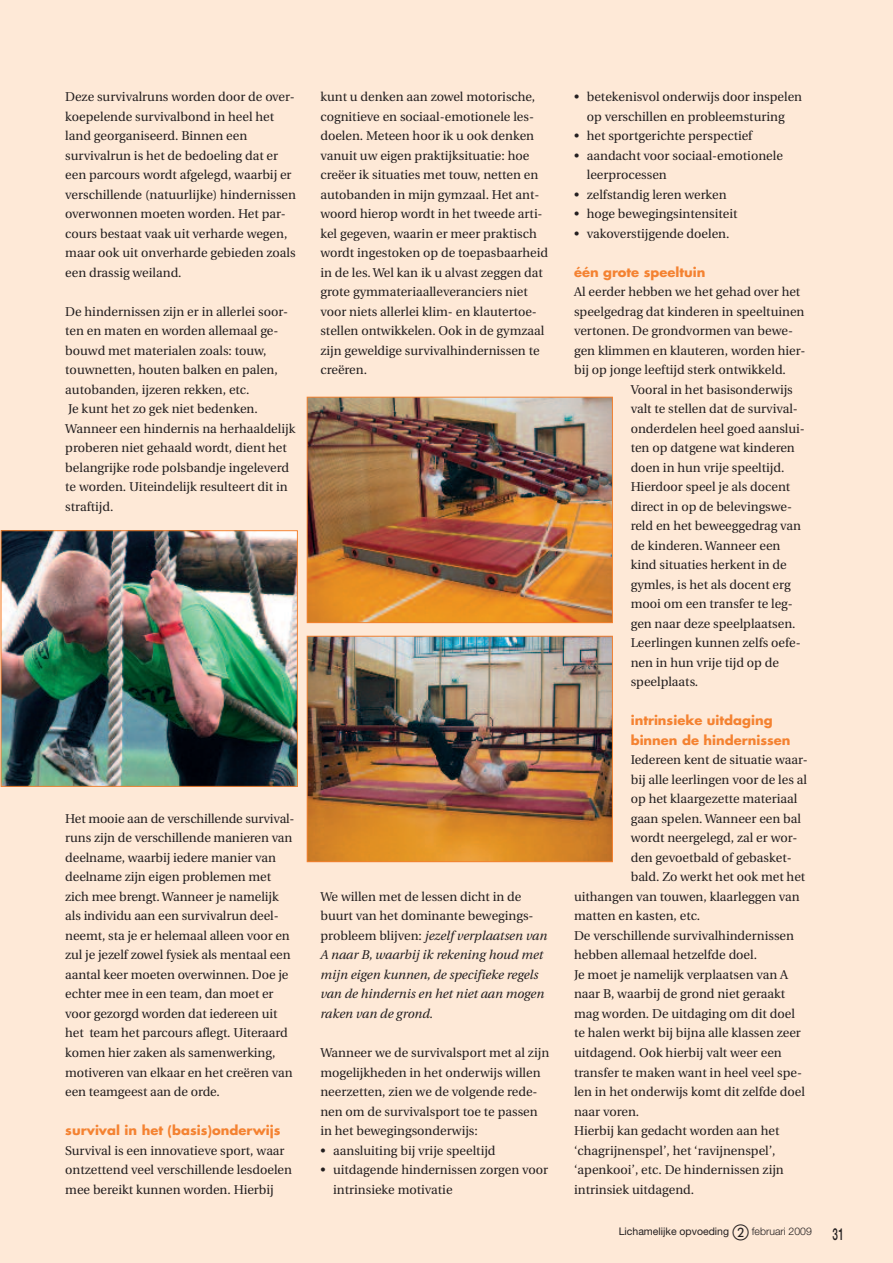
<style>
.page{position:relative;width:893px;height:1263px;background:#fee9d7}
.page>*{position:absolute;margin:0;border:0;box-sizing:border-box;transform-origin:0 0}
.t1{font:500 16.5px "Helvetica Neue";color:#231f20;scale:.6 1}
.t2{font:12.75px/19.5px "Utopia";color:#231f20}
.t3{font:italic 12.75px/19.5px "Utopia";color:#231f20}
.t4{font:700 12.75px/19.5px "Futura";color:#f48231}
.t5{font:10.5px "Helvetica Neue";color:#231f20}
.t6{font:300 10.5px "Helvetica Neue";color:#231f20}
.s1{font-style:normal}
</style>
<div class="page">
<img style="left:3px;top:532px;width:293px;height:253px">
<div style="left:1px;top:530px;width:297px;height:257px;border:1px solid #f48231"></div>
<img style="left:309px;top:399px;width:302px;height:222px">
<div style="left:307px;top:397px;width:306px;height:226px;border:1px solid #f48231"></div>
<img style="left:309px;top:638px;width:302px;height:222px">
<div style="left:307px;top:636px;width:306px;height:226px;border:1px solid #f48231"></div>
<p class="t2" style="left:65px;top:88px;width:232px">Deze survivalruns worden door de over&shy;koepelende survivalbond in heel het land georganiseerd. Binnen een survivalrun is het de bedoeling dat er een parcours wordt afgelegd, waarbij er verschillende (natuurlijke) hindernissen overwonnen moeten worden. Het par&shy;cours bestaat vaak uit verharde wegen, maar ook uit onverharde gebieden zoals een drassig weiland.</p>
<p class="t2" style="left:65px;top:303px;width:232px">De hindernissen zijn er in allerlei soor&shy;ten en maten en worden allemaal ge&shy;bouwd met materialen zoals: touw, touwnetten, houten balken en palen, autobanden, ijzeren rekken, etc.<br>Je kunt het zo gek niet bedenken.<br>Wanneer een hindernis na herhaaldelijk proberen niet gehaald wordt, dient het belangrijke rode polsbandje ingeleverd te worden. Uiteindelijk resulteert dit in straftijd.</p>
<p class="t2" style="left:320px;top:88px;width:229px">kunt u denken aan zowel motorische, cognitieve en sociaal-emotionele les&shy;doelen. Meteen hoor ik u ook denken vanuit uw eigen praktijksituatie: hoe creëer ik situaties met touw, netten en autobanden in mijn gymzaal. Het ant&shy;woord hierop wordt in het tweede arti&shy;kel gegeven, waarin er meer praktisch wordt ingestoken op de toepasbaarheid in de les. Wel kan ik u alvast zeggen dat grote gymmateriaalleveranciers niet voor niets allerlei klim- en klautertoe&shy;stellen ontwikkelen. Ook in de gymzaal zijn geweldige survivalhindernissen te creëren.</p>
<p class="t2" style="left:65px;top:810px;width:231px">Het mooie aan de verschillende survival&shy;runs zijn de verschillende manieren van deelname, waarbij iedere manier van deelname zijn eigen problemen met zich mee brengt. Wanneer je namelijk als individu aan een survivalrun deel&shy;neemt, sta je er helemaal alleen voor en zul je jezelf zowel fysiek als mentaal een aantal keer moeten overwinnen. Doe je echter mee in een team, dan moet er voor gezorgd worden dat iedereen uit het team het parcours aflegt. Uiteraard komen hier zaken als samenwerking, motiveren van elkaar en het creëren van een teamgeest aan de orde.</p>
<p class="t4" style="left:65px;top:1121px;width:217px">survival in het (basis)onderwijs</p>
<p class="t2" style="left:65px;top:1141px;width:228px">Survival is een innovatieve sport, waar ontzettend veel verschillende lesdoelen mee bereikt kunnen worden. Hierbij</p>
<p class="t3" style="left:320px;top:888px;width:228px"><span class="s1">We willen met de lessen dicht in de buurt van het dominante bewegings&shy;probleem blijven:</span> jezelf verplaatsen van A naar B, waarbij ik rekening houd met mijn eigen kunnen, de specifieke regels van de hindernis en het niet aan mogen raken van de grond.</p>
<p class="t2" style="left:320px;top:1044px;width:230px">Wanneer we de survivalsport met al zijn mogelijkheden in het onderwijs willen neerzetten, zien we de volgende rede&shy;nen om de survivalsport toe te passen in het bewegingsonderwijs:</p>
<p class="t2" style="left:320px;top:1141px;width:177px">• aansluiting bij vrije speeltijd</p>
<p class="t2" style="left:333px;top:1161px;width:217px;text-indent:-13px">• uitdagende hindernissen zorgen voor intrinsieke motivatie</p>
<p class="t2" style="left:574px;top:88px;width:230px;text-align:center">• betekenisvol onderwijs door inspelen op verschillen en probleemsturing</p>
<p class="t2" style="left:574px;top:127px;width:180px">• het sportgerichte perspectief</p>
<p class="t2" style="left:587px;top:147px;width:198px;text-indent:-13px">• aandacht voor sociaal-emotionele leerprocessen</p>
<p class="t2" style="left:574px;top:186px;width:154px">• zelfstandig leren werken</p>
<p class="t2" style="left:574px;top:205px;width:165px">• hoge bewegingsintensiteit</p>
<p class="t2" style="left:574px;top:225px;width:157px">• vakoverstijgende doelen.</p>
<p class="t4" style="left:574px;top:263px;width:133px">één grote speeltuin</p>
<p class="t2" style="left:574px;top:283px;width:228px">Al eerder hebben we het gehad over het</p>
<p class="t2" style="left:574px;top:303px;width:232px">speelgedrag dat kinderen in speeltuinen</p>
<p class="t2" style="left:574px;top:322px;width:220px">vertonen. De grondvormen van bewe-</p>
<p class="t2" style="left:574px;top:342px;width:233px">gen klimmen en klauteren, worden hier-</p>
<p class="t2" style="left:574px;top:361px;width:213px">bij op jonge leeftijd sterk ontwikkeld.</p>
<p class="t2" style="left:631px;top:381px;width:164px">Vooral in het basisonderwijs</p>
<p class="t2" style="left:631px;top:400px;width:168px">valt te stellen dat de survival-</p>
<p class="t2" style="left:631px;top:420px;width:176px">onderdelen heel goed aanslui-</p>
<p class="t2" style="left:631px;top:439px;width:166px">ten op datgene wat kinderen</p>
<p class="t2" style="left:631px;top:459px;width:155px">doen in hun vrije speeltijd.</p>
<p class="t2" style="left:631px;top:478px;width:161px">Hierdoor speel je als docent</p>
<p class="t2" style="left:631px;top:498px;width:163px">direct in op de belevingswe-</p>
<p class="t2" style="left:631px;top:517px;width:172px">reld en het beweeggedrag van</p>
<p class="t2" style="left:631px;top:537px;width:151px">de kinderen. Wanneer een</p>
<p class="t2" style="left:631px;top:556px;width:158px">kind situaties herkent in de</p>
<p class="t2" style="left:631px;top:576px;width:161px">gymles, is het als docent erg</p>
<p class="t2" style="left:631px;top:595px;width:164px">mooi om een transfer te leg-</p>
<p class="t2" style="left:631px;top:615px;width:166px">gen naar deze speelplaatsen.</p>
<p class="t2" style="left:631px;top:634px;width:172px">Leerlingen kunnen zelfs oefe-</p>
<p class="t2" style="left:631px;top:654px;width:150px">nen in hun vrije tijd op de</p>
<p class="t2" style="left:631px;top:673px;width:69px">speelplaats.</p>
<p class="t4" style="left:631px;top:712px;width:161px">intrinsieke uitdaging binnen de hindernissen</p>
<p class="t2" style="left:631px;top:751px;width:179px">Iedereen kent de situatie waar-</p>
<p class="t2" style="left:631px;top:771px;width:178px">bij alle leerlingen voor de les al</p>
<p class="t2" style="left:631px;top:790px;width:168px">op het klaargezette materiaal</p>
<p class="t2" style="left:631px;top:810px;width:172px">gaan spelen. Wanneer een bal</p>
<p class="t2" style="left:631px;top:829px;width:168px">wordt neergelegd, zal er wor-</p>
<p class="t2" style="left:631px;top:849px;width:162px">den gevoetbald of gebasket-</p>
<p class="t2" style="left:631px;top:868px;width:176px">bald. Zo werkt het ook met het</p>
<p class="t2" style="left:574px;top:888px;width:227px">uithangen van touwen, klaarleggen van</p>
<p class="t2" style="left:574px;top:907px;width:128px">matten en kasten, etc.</p>
<p class="t2" style="left:574px;top:927px;width:221px">De verschillende survivalhindernissen</p>
<p class="t2" style="left:574px;top:946px;width:185px">hebben allemaal hetzelfde doel.</p>
<p class="t2" style="left:574px;top:966px;width:216px">Je moet je namelijk verplaatsen van A</p>
<p class="t2" style="left:574px;top:985px;width:213px">naar B, waarbij de grond niet geraakt</p>
<p class="t2" style="left:574px;top:1005px;width:222px">mag worden. De uitdaging om dit doel</p>
<p class="t2" style="left:574px;top:1024px;width:228px">te halen werkt bij bijna alle klassen zeer</p>
<p class="t2" style="left:574px;top:1044px;width:209px">uitdagend. Ook hierbij valt weer een</p>
<p class="t2" style="left:574px;top:1063px;width:230px">transfer te maken want in heel veel spe-</p>
<p class="t2" style="left:574px;top:1083px;width:232px">len in het onderwijs komt dit zelfde doel</p>
<p class="t2" style="left:574px;top:1102px;width:67px">naar voren.</p>
<p class="t2" style="left:574px;top:1122px;width:207px">Hierbij kan gedacht worden aan het</p>
<p class="t2" style="left:574px;top:1141px;width:203px">‘chagrijnenspel’, het ‘ravijnenspel’,</p>
<p class="t2" style="left:574px;top:1161px;width:211px">‘apenkooi’, etc. De hindernissen zijn</p>
<p class="t2" style="left:574px;top:1180px;width:122px">intrinsiek uitdagend.</p>
<p class="t5" style="left:619px;top:1227px;width:112px">Lichamelijke opvoeding</p>
<p class="t6" style="left:752px;top:1227px;width:62px">februari 2009</p>
<p class="t1" style="left:832px;top:1228px;width:21px">31</p>
</div>
